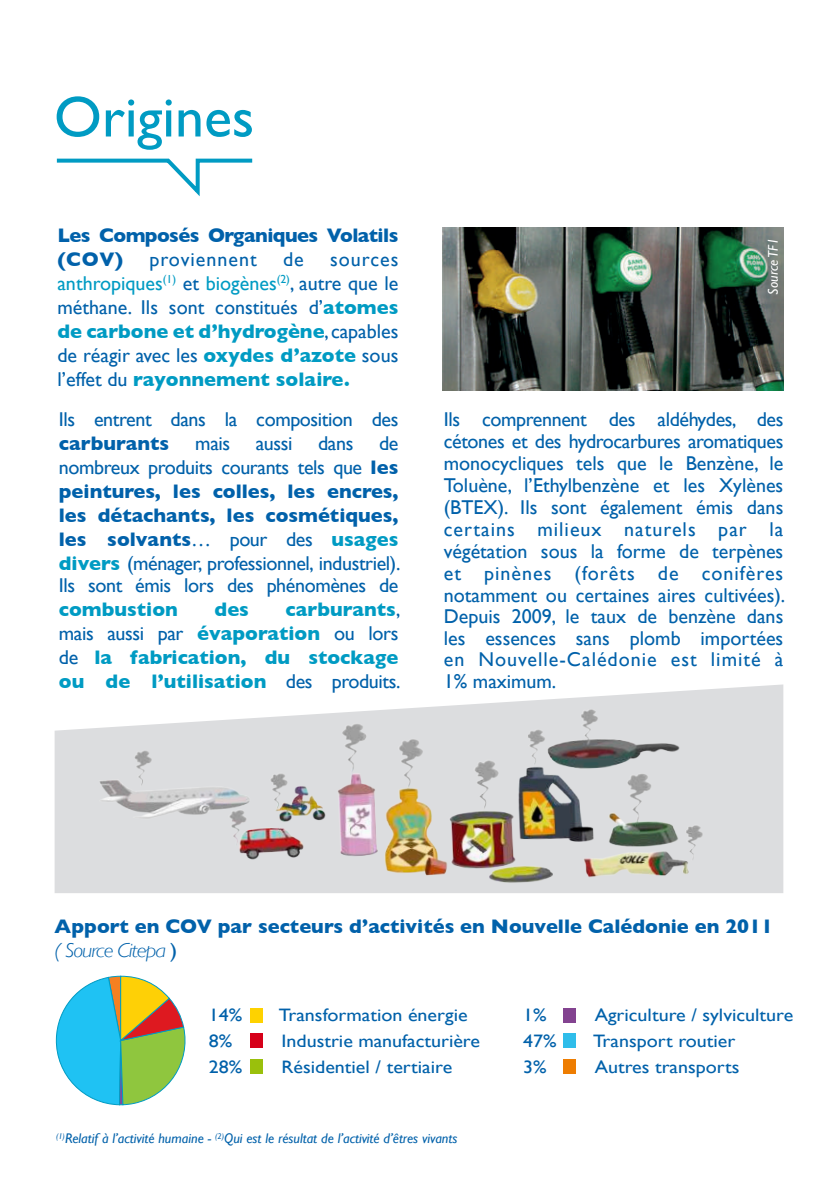
<style>
.page{position:relative;width:840px;height:1191px;background:#fff}
.page>*{position:absolute;margin:0;border:0;box-sizing:border-box;transform-origin:0 0}
.t1{font:58px "Gill Sans";color:#009bc3}
.t2{font:20px/21.8px "Gill Sans";letter-spacing:-.02em;color:#0161aa;text-align:justify}
.t3{font:700 20px/24px "Gill Sans";color:#009bc3;text-align:justify}
.t4{font:700 20px/24px "Gill Sans";color:#0161aa}
.t5{font:700 20px/24px "Gill Sans";letter-spacing:-.03em;color:#0161aa}
.t6{font:20px "Gill Sans";letter-spacing:.05em;color:#0161aa}
.t7{font:18px "Gill Sans";color:#0161aa;scale:1.11 1}
.t8{font:italic 14px "Gill Sans";color:#0161aa}
.t9{font:italic 14px "Gill Sans";color:#fff}
.s1{color:#009bc3}
.s2{font-weight:700;color:#009bc3}
.s3{font-weight:700}
.s4{font-weight:400;color:#0161aa}
.s5{font-weight:300;font-style:italic}
.s6{font-weight:400}
</style>
<div class="page">
<img style="left:442px;top:228px;width:340px;height:162px">
<svg style="left:56px;top:158px;width:197px;height:39px"></svg>
<svg style="left:56px;top:975px;width:130px;height:130px"></svg>
<div style="left:250px;top:1008px;width:13px;height:14px;background:#fed200"></div>
<div style="left:250px;top:1033px;width:13px;height:15px;background:#d60019"></div>
<div style="left:250px;top:1059px;width:13px;height:14px;background:#9ac00c"></div>
<div style="left:563px;top:1008px;width:12px;height:14px;background:#834390"></div>
<div style="left:563px;top:1033px;width:12px;height:15px;background:#2fbdea"></div>
<div style="left:563px;top:1059px;width:12px;height:14px;background:#ee7d01"></div>
<div style="left:762px;top:684px;width:20px;height:209px;background:#dcdddf"></div>
<img style="left:54px;top:686px;width:708px;height:207px">
<h1 class="t1" style="left:54px;top:83px;width:201px">Origines</h1>
<p class="t5" style="left:57px;top:223px;width:342px">Les Composés Organiques Volatils (COV)</p>
<p class="t6" style="left:149px;top:247px;width:109px">proviennent</p>
<p class="t2" style="left:283px;top:248px;width:22px">de</p>
<p class="t2" style="left:57px;top:247px;width:342px;line-height:24px;text-indent:272px">sources <span class="s1">anthropiques</span><sup>(1)</sup> et <span class="s1">biogènes</span><sup>(2)</sup>, autre que le méthane. Ils sont constitués d’<span class="s2">atomes de carbone et d’hydrogène</span>, capables de réagir avec les <span class="s2">oxydes d’azote</span> sous l’effet du <span class="s2">rayonnement solaire.</span></p>
<p class="t2" style="left:59px;top:408px;width:341px">Ils entrent dans la composition des</p>
<p class="t4" style="left:59px;top:431px;width:112px">carburants</p>
<p class="t2" style="left:195px;top:432px;width:36px">mais</p>
<p class="t2" style="left:256px;top:432px;width:38px">aussi</p>
<p class="t2" style="left:318px;top:432px;width:37px">dans</p>
<p class="t2" style="left:59px;top:430px;width:343px;line-height:24px;text-indent:320px">de nombreux produits courants tels que <span class="s3">les peintures, les colles, les encres, les détachants, les cosmétiques, les solvants</span>… pour des <span class="s2">usages divers</span> (ménager, professionnel, industriel).</p>
<p class="t2" style="left:59px;top:574px;width:341px">Ils sont émis lors des phénomènes de</p>
<p class="t3" style="left:59px;top:597px;width:120px">combustion</p>
<p class="t3" style="left:214px;top:597px;width:36px">des</p>
<p class="t3" style="left:59px;top:597px;width:343px;text-indent:226px">carburants<span class="s4">, mais aussi par</span> évaporation <span class="s4">ou lors de</span> la fabrication, du stockage ou de l’utilisation <span class="s4">des produits.</span></p>
<p class="t9" style="left:764px;top:295px;width:59px;rotate:-90deg">Source TF1</p>
<p class="t2" style="left:443px;top:408px;width:343px">Ils comprennent des aldéhydes, des cétones et des hydrocarbures aromatiques monocycliques tels que le Benzène, le Toluène, l’Ethylbenzène et les Xylènes (BTEX). Ils sont également émis dans certains milieux naturels par la végétation sous la forme de terpènes et pinènes (forêts de conifères notamment ou certaines aires cultivées).<br>Depuis 2009, le taux de benzène dans les essences sans plomb importées en Nouvelle-Calédonie est limité à 1% maximum.</p>
<p class="t4" style="left:55px;top:913px;width:719px">Apport en COV par secteurs d’activités en Nouvelle Calédonie en 2011 <span class="s5">( Source Citepa</span> <span class="s6">)</span></p>
<p class="t7" style="left:209px;top:1004px;width:32px">14%</p>
<p class="t7" style="left:279px;top:1004px;width:171px">Transformation énergie</p>
<p class="t7" style="left:209px;top:1030px;width:23px">8%</p>
<p class="t7" style="left:281px;top:1030px;width:180px">Industrie manufacturière</p>
<p class="t7" style="left:209px;top:1056px;width:32px">28%</p>
<p class="t7" style="left:281px;top:1056px;width:155px">Résidentiel / tertiaire</p>
<p class="t8" style="left:56px;top:1130px;width:402px"><sup>(1)</sup>Relatif à l’activité humaine - <sup>(2)</sup>Qui est le résultat de l’activité d’êtres vivants</p>
<p class="t7" style="left:523px;top:1004px;width:23px">1%</p>
<p class="t7" style="left:594px;top:1004px;width:180px">Agriculture / sylviculture</p>
<p class="t7" style="left:523px;top:1030px;width:32px">47%</p>
<p class="t7" style="left:592px;top:1030px;width:130px">Transport routier</p>
<p class="t7" style="left:523px;top:1056px;width:23px">3%</p>
<p class="t7" style="left:594px;top:1056px;width:132px">Autres transports</p>
</div>
